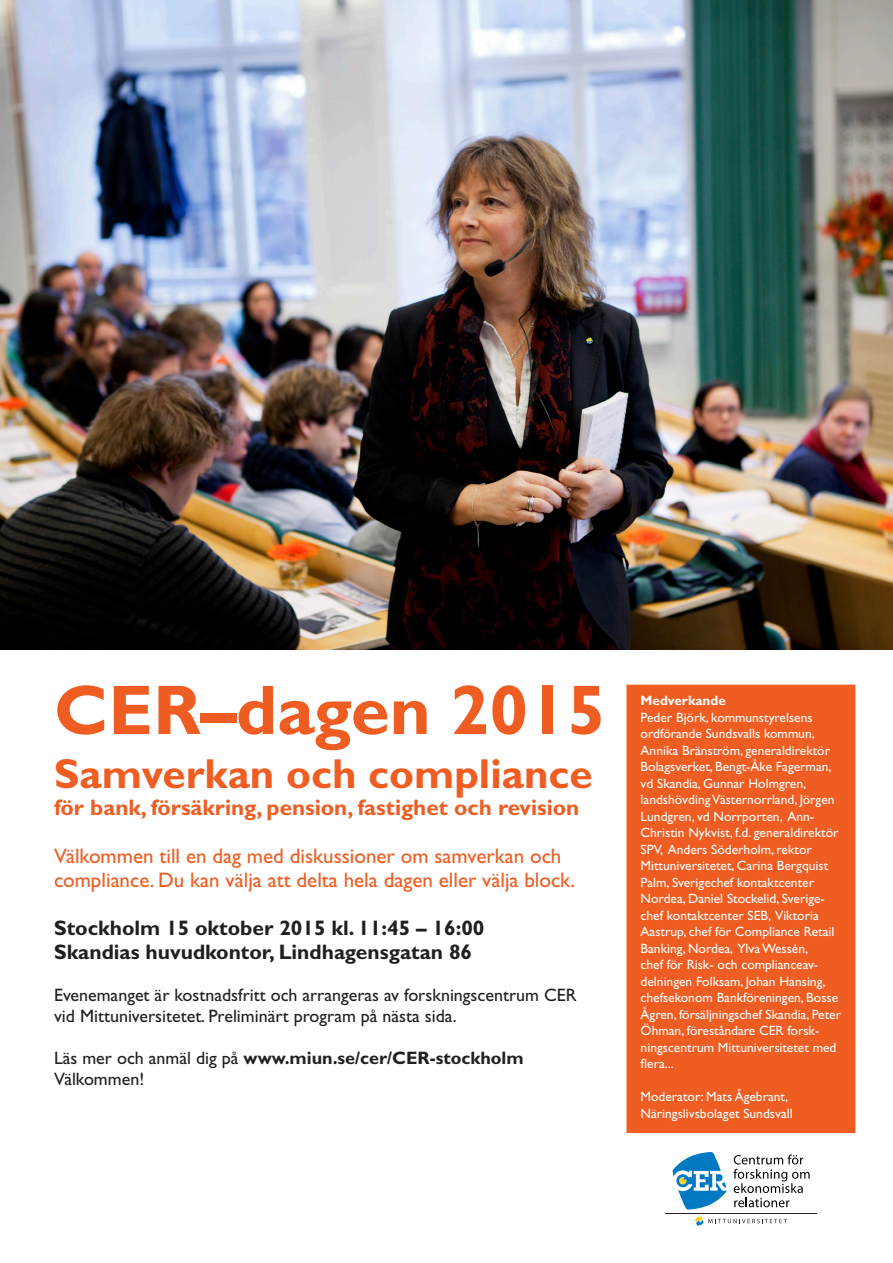
<style>
.page{position:relative;width:893px;height:1263px;background:#fff}
.page>*{position:absolute;margin:0;border:0;box-sizing:border-box;transform-origin:0 0}
.t1{font:700 70.5px "Gill Sans Std";color:#ef5d22}
.t2{font:700 42px "Gill Sans Std";color:#ef5d22}
.t3{font:700 22.5px "Gill Sans Std";color:#ef5d22}
.t4{font:21px "Gill Sans Std";color:#ef5d22}
.t5{font:700 21px "Gill Sans Std";color:#231f20}
.t6{font:18px "Gill Sans Std";color:#231f20}
.t7{font:700 18px "Gill Sans Std";color:#231f20}
.t8{font:13.5px/16.5px "Gill Sans Std";color:#fff}
.t9{font:700 13.5px "Gill Sans Std";color:#fff}
.s1{font-weight:400}
</style>
<div class="page">
<svg style="left:672px;top:1152px;width:55px;height:57px"></svg>
<svg style="left:733px;top:1154px;width:77px;height:53px"></svg>
<svg style="left:695px;top:1216px;width:92px;height:9px"></svg>
<hr style="left:665px;top:1213px;width:151px;height:1px;background:#231f20">
<div style="left:626px;top:685px;width:229px;height:448px;background:#ef5d22;border:2px solid #ef5d22"></div>
<img style="left:0;top:0;width:893px;height:649px">
<p class="t1" style="left:54px;top:668px;width:554px">CER–dagen 2015</p>
<p class="t2" style="left:54px;top:749px;width:540px">Samverkan och compliance</p>
<p class="t3" style="left:54px;top:794px;width:527px">för bank, försäkring, pension, fastighet och revision</p>
<p class="t4" style="left:54px;top:844px;width:509px">Välkommen till en dag med diskussioner om samverkan och</p>
<p class="t4" style="left:54px;top:868px;width:522px">compliance. Du kan välja att delta hela dagen eller välja block.</p>
<p class="t5" style="left:54px;top:915px;width:432px">Stockholm 15 oktober 2015 kl. 11:45 – 16:00</p>
<p class="t5" style="left:54px;top:939px;width:420px">Skandias huvudkontor, Lindhagensgatan 86</p>
<p class="t6" style="left:54px;top:985px;width:524px">Evenemanget är kostnadsfritt och arrangeras av forskningscentrum CER</p>
<p class="t6" style="left:54px;top:1006px;width:404px">vid Mittuniversitetet. Preliminärt program på nästa sida.</p>
<p class="t7" style="left:54px;top:1047px;width:471px"><span class="s1">Läs mer och anmäl dig på</span> www.miun.se/cer/CER-stockholm</p>
<p class="t6" style="left:54px;top:1069px;width:92px">Välkommen!</p>
<p class="t9" style="left:641px;top:693px;width:87px">Medverkande</p>
<p class="t8" style="left:641px;top:709px;width:202px">Peder Björk, kommunstyrelsens ordförande Sundsvalls kommun, Annika Bränström, generaldirektör Bolagsverket, Bengt-Åke Fagerman, vd Skandia, Gunnar Holmgren, landshövding Västernorrland, Jörgen Lundgren, vd Norrporten, Ann-Christin Nykvist, f.d. generaldirektör SPV, Anders Söderholm, rektor Mittuniversitetet, Carina Bergquist Palm, Sverigechef kontaktcenter Nordea, Daniel Stockelid, Sverige&shy;chef kontaktcenter SEB, Viktoria Aastrup, chef för Compliance Retail Banking, Nordea, Ylva Wessén,<br>chef för Risk- och complianceav&shy;delningen Folksam, Johan Hansing, chefsekonom Bankföreningen, Bosse Ågren, försäljningschef Skandia, Peter Öhman, föreståndare CER forsk&shy;ningscentrum Mittuniversitetet med flera...</p>
<p class="t8" style="left:641px;top:1088px;width:149px">Moderator: Mats Ågebrant,</p>
<p class="t8" style="left:641px;top:1105px;width:154px">Näringslivsbolaget Sundsvall</p>
</div>
